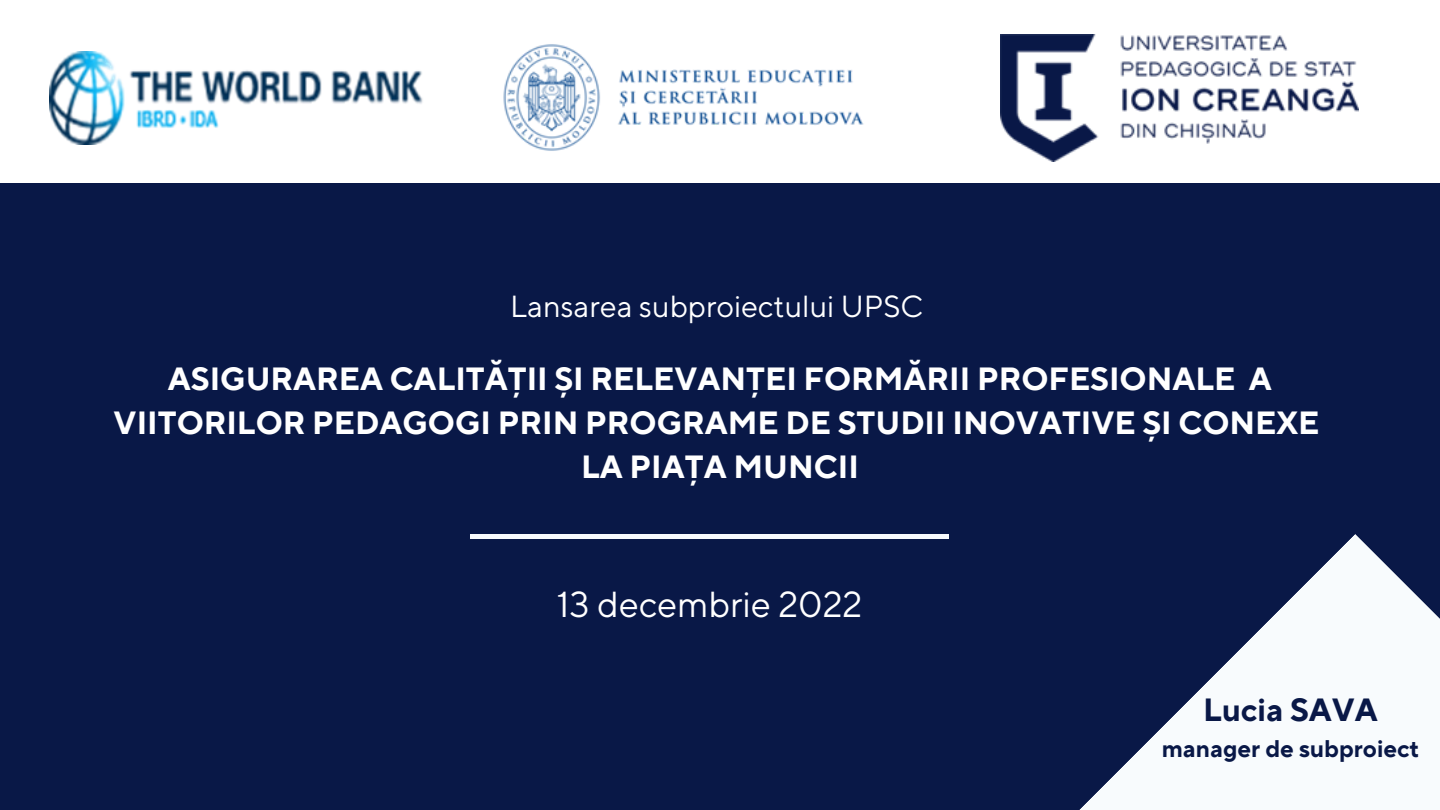
<style>
.page{position:relative;width:1440px;height:810px;background:#091847}
.page>*{position:absolute;margin:0;border:0;box-sizing:border-box;transform-origin:0 0}
.t1{font:36px "TT Norms Pro";color:#fff}
.t2{font:700 32px/44.2px "TT Norms Pro";color:#fff;text-align:center}
.t3{font:700 32px "TT Norms Pro";color:#091847}
.t4{font:30.4px "TT Norms Pro";color:#fff}
.t5{font:700 24px "TT Norms Pro";color:#091847}
</style>
<div class="page">
<div style="left:470px;top:534px;width:479px;height:5px;background:#f8fbfd"></div>
<svg style="left:1079px;top:534px;width:361px;height:276px;fill:#f8fbfd"></svg>
<div style="left:0;top:0;width:1440px;height:182px;background:#fff"></div>
<img style="left:1001px;top:34px;width:358px;height:127px">
<img style="left:503px;top:44px;width:361px;height:107px">
<img style="left:49px;top:52px;width:374px;height:93px">
<p class="t4" style="left:510px;top:289px;width:415px">Lansarea subproiectului UPSC</p>
<p class="t2" style="left:114px;top:358px;width:1207px">ASIGURAREA CALITĂȚII ȘI RELEVANȚEI FORMĂRII PROFESIONALE A<br>VIITORILOR PEDAGOGI PRIN PROGRAME DE STUDII INOVATIVE ȘI CONEXE</p>
<p class="t2" style="left:581px;top:446px;width:279px">LA PIAȚA MUNCII</p>
<p class="t1" style="left:557px;top:583px;width:307px">13 decembrie 2022</p>
<p class="t3" style="left:1203px;top:691px;width:176px">Lucia SAVA</p>
<p class="t5" style="left:1162px;top:735px;width:259px">manager de subproiect</p>
</div>
